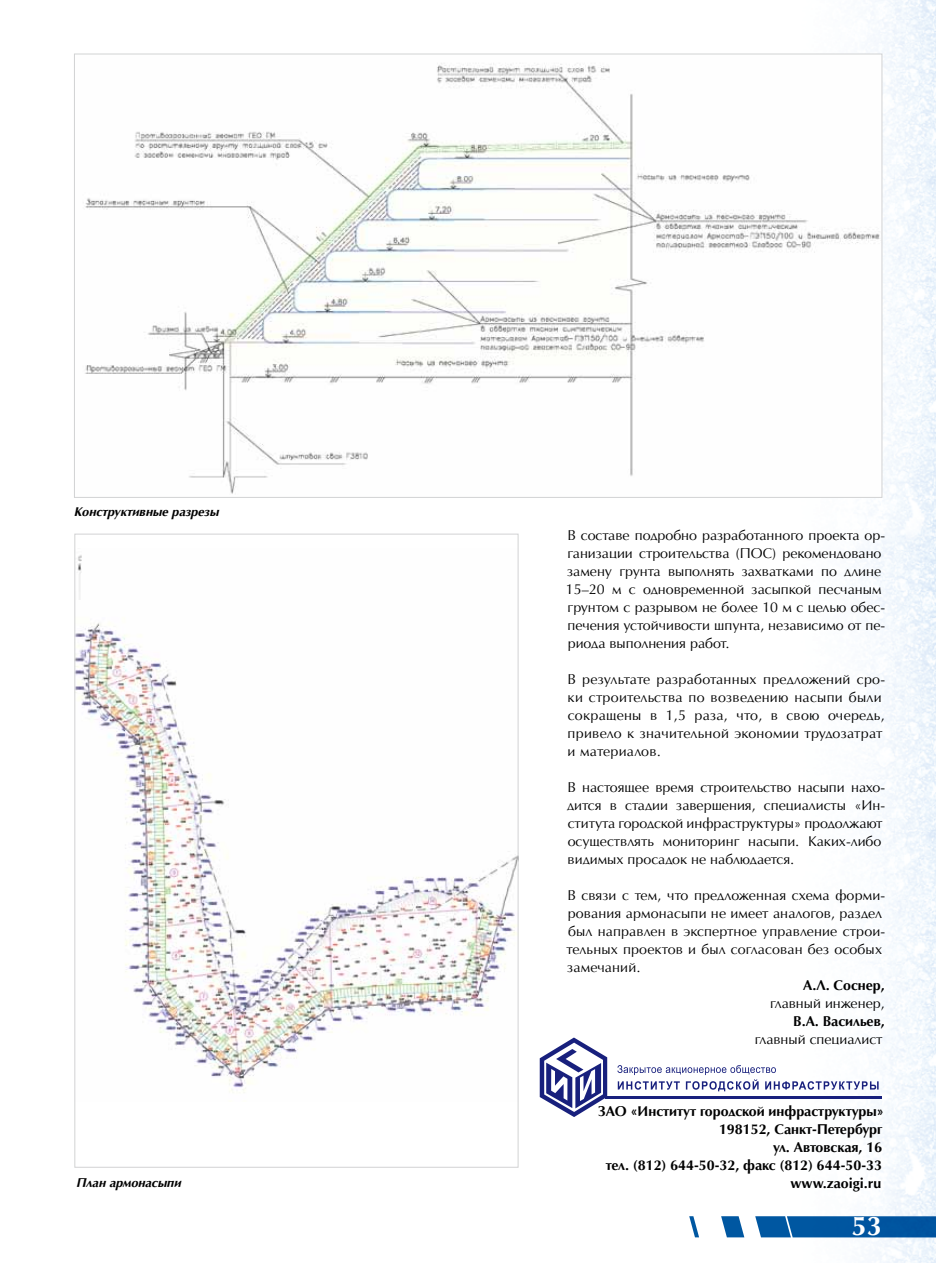
<style>
.page{position:relative;width:936px;height:1263px;background:#fff}
.page>*{position:absolute;margin:0;border:0;box-sizing:border-box;transform-origin:0 0}
.t1{font:700 27px "AG Opus High Resolution";color:#fff}
.t2{font:14.25px/18px "AG Opus High Resolution";color:#000}
.t3{font:14.25px/18px "AG Opus High Resolution";letter-spacing:.02em;color:#000}
.t4{font:700 14.25px/18px "AG Opus High Resolution";color:#000;text-align:right}
.t5{font:italic 700 12.75px "AG Opus High Resolution";color:#000}
</style>
<div class="page">
<img style="left:791px;top:0;width:144px;height:1263px">
<svg style="left:689px;top:1216px;width:246px;height:21px"></svg>
<img style="left:85px;top:56px;width:795px;height:440px">
<img style="left:76px;top:555px;width:440px;height:538px">
<svg style="left:539px;top:1037px;width:70px;height:80px"></svg>
<svg style="left:617px;top:1065px;width:261px;height:26px"></svg>
<hr style="left:605px;top:1096px;width:276px;height:2px;background:#18207d">
<p class="t5" style="left:74px;top:504px;width:146px">Конструктивные разрезы</p>
<p class="t5" style="left:77px;top:1175px;width:106px">План армонасыпи</p>
<p class="t2" style="left:566px;top:526px;width:321px">В составе подробно разработанного проекта ор&shy;ганизации строительства (ПОС) рекомендовано замену грунта выполнять захватками по длине 15–20 м с одновременной засыпкой песчаным грунтом с разрывом не более 10 м с целью обес&shy;печения устойчивости шпунта, независимо от пе&shy;риода выполнения работ.</p>
<p class="t3" style="left:567px;top:670px;width:319px">В результате разработанных предложений сро&shy;ки строительства по возведению насыпи были сокращены в 1,5 раза, что, в свою очередь, привело к значительной экономии трудозатрат и материалов.</p>
<p class="t2" style="left:567px;top:778px;width:319px">В настоящее время строительство насыпи нахо&shy;дится в стадии завершения, специалисты «Ин&shy;ститута городской инфраструктуры» продолжают осуществлять мониторинг насыпи. Каких-либо видимых просадок не наблюдается.</p>
<p class="t2" style="left:566px;top:886px;width:320px">В связи с тем, что предложенная схема форми&shy;рования армонасыпи не имеет аналогов, раздел был направлен в экспертное управление строи&shy;тельных проектов и был согласован без особых замечаний.</p>
<p class="t4" style="left:803px;top:976px;width:83px">А.Л. Соснер,</p>
<p class="t2" style="left:770px;top:994px;width:116px">главный инженер,</p>
<p class="t4" style="left:793px;top:1012px;width:93px">В.А. Васильев,</p>
<p class="t2" style="left:754px;top:1030px;width:129px">главный специалист</p>
<p class="t4" style="left:598px;top:1102px;width:287px">ЗАО «Институт городской инфраструктуры»<br>198152, Санкт-Петербург<br>ул. Автовская, 16<br>тел. (812) 644-50-32, факс (812) 644-50-33 www.zaoigi.ru</p>
<h1 class="t1" style="left:851px;top:1210px;width:32px">53</h1>
</div>
